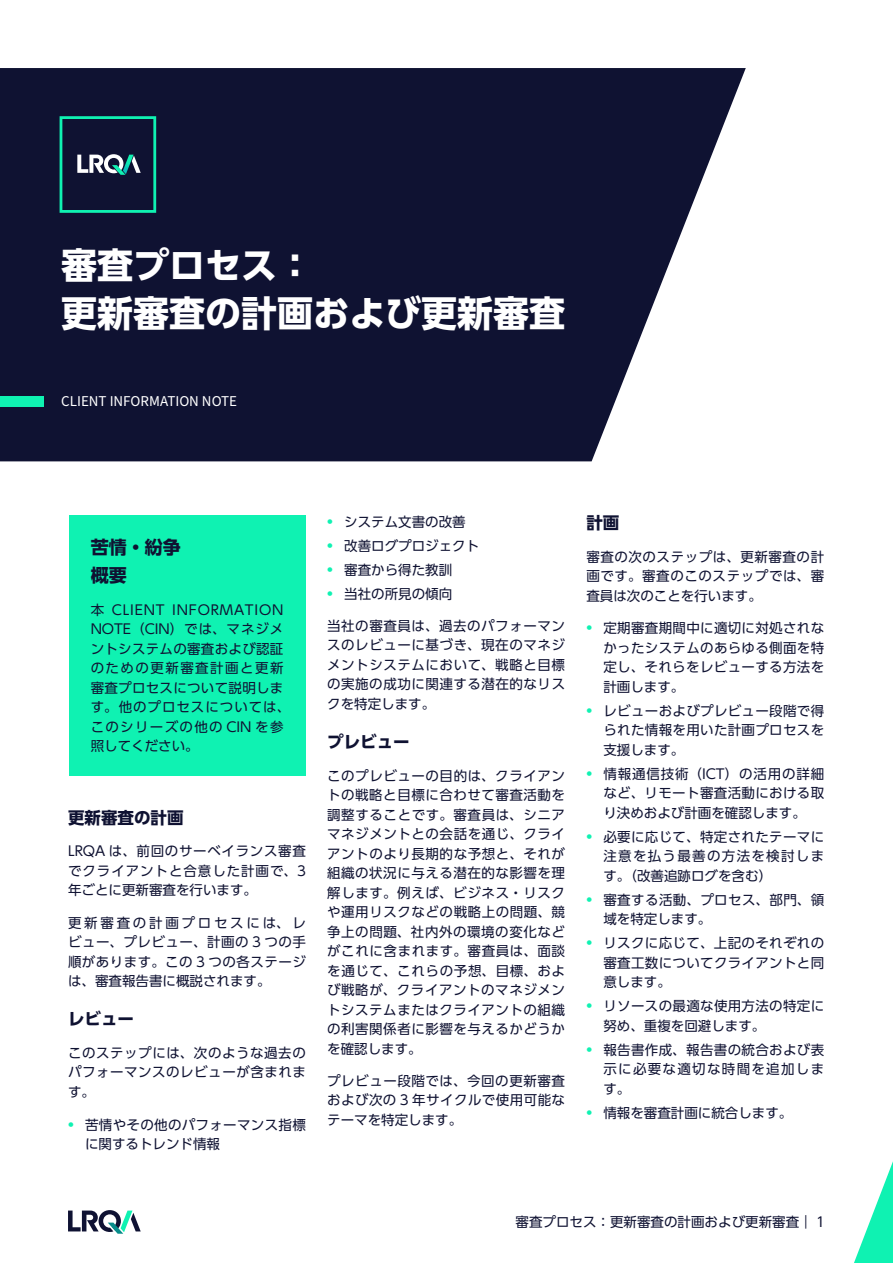
<style>
.page{position:relative;width:893px;height:1263px;background:#fff}
.page>*{position:absolute;margin:0;border:0;box-sizing:border-box;transform-origin:0 0}
.t1{font:700 36px/48px "UD Shin Go Pro";color:#fff}
.t2{font:700 18px/28.2px "UD Shin Go Pro";color:#0f1232}
.t3{font:700 16.5px "UD Shin Go Pro";color:#0f1232}
.t4{font:15px "Source Sans Pro";color:#fff}
.t5{font:13.5px/19.5px "UD Shin Go Pro";letter-spacing:.025em;color:#0f1232;text-align:justify}
.t6{font:13.5px/19.5px "UD Shin Go Pro";letter-spacing:.06em;color:#0f1232}
.t7{font:13.5px "UD Shin Go Pro";color:#0f1232}
.s1{font-weight:700;color:#0ff2b2}
</style>
<div class="page">
<svg style="left:0;top:68px;width:746px;height:393px;fill:#0f1232"></svg>
<svg style="left:77px;top:154px;width:64px;height:21px"></svg>
<div style="left:60px;top:116px;width:96px;height:97px;border:3px solid #0ff2b2"></div>
<svg style="left:68px;top:1210px;width:73px;height:24px"></svg>
<svg style="left:854px;top:1161px;width:39px;height:102px"></svg>
<div style="left:0;top:396px;width:44px;height:10px;background:#0ff2b2"></div>
<div style="left:69px;top:515px;width:236px;height:261px;background:#0ff2b2"></div>
<h1 class="t1" style="left:61px;top:241px;width:505px">審査プロセス：<br>更新審査の計画および更新審査</h1>
<p class="t4" style="left:61px;top:391px;width:177px">CLIENT INFORMATION NOTE</p>
<h2 class="t2" style="left:91px;top:532px;width:91px">苦情・紛争概要</h2>
<p class="t6" style="left:91px;top:599px;width:201px">本 CLIENT INFORMATION<br>NOTE（CIN）では、マネジメントシステムの審査および認証のための更新審査計画と更新審査プロセスについて説明します。他のプロセスについては、このシリーズの他の CIN を参照してください。</p>
<p class="t3" style="left:68px;top:804px;width:117px">更新審査の計画</p>
<p class="t5" style="left:68px;top:841px;width:239px">LRQA は、前回のサーベイランス審査でクライアントと合意した計画で、3年ごとに更新審査を行います。</p>
<p class="t5" style="left:68px;top:912px;width:239px">更新審査の計画プロセスには、レビュー、プレビュー、計画の 3 つの手順があります。この 3 つの各ステージは、審査報告書に概説されます。</p>
<p class="t3" style="left:68px;top:1005px;width:67px">レビュー</p>
<p class="t5" style="left:68px;top:1042px;width:239px">このステップには、次のような過去のパフォーマンスのレビューが含まれます。</p>
<p class="t5" style="left:85px;top:1114px;width:222px;text-indent:-17px"><span class="s1">•</span> 苦情やその他のパフォーマンス指標に関するトレンド情報</p>
<p class="t7" style="left:327px;top:510px;width:140px"><span class="s1">•</span> システム文書の改善</p>
<p class="t7" style="left:327px;top:534px;width:154px"><span class="s1">•</span> 改善ログプロジェクト</p>
<p class="t7" style="left:327px;top:558px;width:127px"><span class="s1">•</span> 審査から得た教訓</p>
<p class="t7" style="left:327px;top:582px;width:127px"><span class="s1">•</span> 当社の所見の傾向</p>
<p class="t5" style="left:327px;top:615px;width:239px">当社の審査員は、過去のパフォーマンスのレビューに基づき、現在のマネジメントシステムにおいて、戦略と目標の実施の成功に関連する潜在的なリスクを特定します。</p>
<p class="t3" style="left:327px;top:728px;width:84px">プレビュー</p>
<p class="t5" style="left:327px;top:765px;width:239px">このプレビューの目的は、クライアントの戦略と目標に合わせて審査活動を調整することです。審査員は、シニアマネジメントとの会話を通じ、クライアントのより長期的な予想と、それが組織の状況に与える潜在的な影響を理解します。例えば、ビジネス・リスクや運用リスクなどの戦略上の問題、競争上の問題、社内外の環境の変化などがこれに含まれます。審査員は、面談を通じて、これらの予想、目標、および戦略が、クライアントのマネジメントシステムまたはクライアントの組織の利害関係者に影響を与えるかどうかを確認します。</p>
<p class="t5" style="left:327px;top:1070px;width:239px">プレビュー段階では、今回の更新審査および次の 3 年サイクルで使用可能なテーマを特定します。</p>
<p class="t3" style="left:586px;top:509px;width:34px">計画</p>
<p class="t5" style="left:586px;top:546px;width:239px">審査の次のステップは、更新審査の計画です。審査のこのステップでは、審査員は次のことを行います。</p>
<p class="t5" style="left:603px;top:618px;width:222px;text-indent:-17px"><span class="s1">•</span> 定期審査期間中に適切に対処されなかったシステムのあらゆる側面を特定し、それらをレビューする方法を計画します。</p>
<p class="t5" style="left:603px;top:700px;width:222px;text-indent:-17px"><span class="s1">•</span> レビューおよびプレビュー段階で得られた情報を用いた計画プロセスを支援します。</p>
<p class="t5" style="left:603px;top:763px;width:222px;text-indent:-17px"><span class="s1">•</span> 情報通信技術（ICT）の活用の詳細など、リモート審査活動における取り決めおよび計画を確認します。</p>
<p class="t5" style="left:603px;top:826px;width:222px;text-indent:-17px"><span class="s1">•</span> 必要に応じて、特定されたテーマに注意を払う最善の方法を検討します。（改善追跡ログを含む）</p>
<p class="t5" style="left:603px;top:889px;width:222px;text-indent:-17px"><span class="s1">•</span> 審査する活動、プロセス、部門、領域を特定します。</p>
<p class="t5" style="left:603px;top:933px;width:222px;text-indent:-17px"><span class="s1">•</span> リスクに応じて、上記のそれぞれの審査工数についてクライアントと同意します。</p>
<p class="t5" style="left:603px;top:996px;width:222px;text-indent:-17px"><span class="s1">•</span> リソースの最適な使用方法の特定に努め、重複を回避します。</p>
<p class="t5" style="left:603px;top:1039px;width:222px;text-indent:-17px"><span class="s1">•</span> 報告書作成、報告書の統合および表示に必要な適切な時間を追加します。</p>
<p class="t7" style="left:586px;top:1101px;width:208px"><span class="s1">•</span> 情報を審査計画に統合します。</p>
<p class="t7" style="left:516px;top:1211px;width:311px">審査プロセス：更新審査の計画および更新審査｜ 1</p>
</div>
